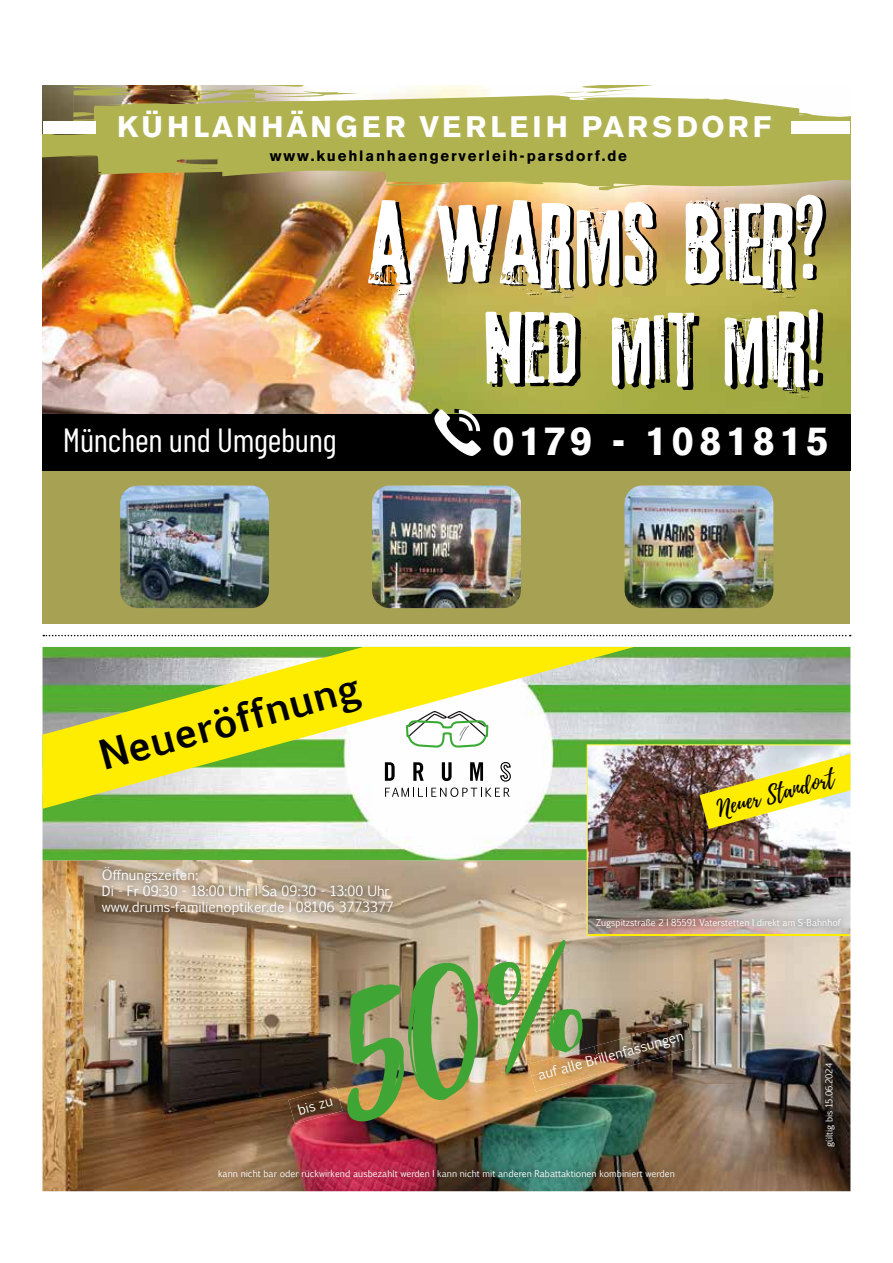
<style>
.page{position:relative;width:893px;height:1263px;background:#fff}
.page>*{position:absolute;margin:0;border:0;box-sizing:border-box;transform-origin:0 0}
.t1{font:700 40.35px "Akzidenz Grotesk BE";letter-spacing:.1em;color:#fff}
.t2{font:700 39px "Euphemia UCAS";color:#000}
.t3{font:33.45px "Barlow Condensed";letter-spacing:-.01em;color:#fff}
.t4{font:700 29.4px "Akzidenz Grotesk BE";letter-spacing:.13em;color:#fff}
.t5{font:22.5px "Playlist Script";color:#000}
.t6{font:700 15px "Akzidenz Grotesk BE";letter-spacing:.12em;color:#000}
.t7{font:13.5px/16.2px "Euphemia UCAS";color:#fff}
.t8{font:9px "Euphemia UCAS";color:#fff}
</style>
<div class="page">
<div style="left:43px;top:470px;width:807px;height:153px;background:#a6a153"></div>
<img style="left:43px;top:91px;width:807px;height:323px">
<img style="left:368px;top:200px;width:43px;height:95px">
<svg style="left:437px;top:200px;width:220px;height:98px"></svg>
<svg style="left:685px;top:195px;width:141px;height:103px"></svg>
<svg style="left:485px;top:312px;width:101px;height:75px"></svg>
<svg style="left:612px;top:313px;width:87px;height:77px"></svg>
<svg style="left:725px;top:309px;width:98px;height:89px"></svg>
<div style="left:43px;top:414px;width:807px;height:57px;background:#000"></div>
<svg style="left:430px;top:408px;width:51px;height:48px"></svg>
<svg style="left:43px;top:95px;width:807px;height:96px;background:#bbb466"></svg>
<svg style="left:510px;top:181px;width:38px;height:3px"></svg>
<img style="left:43px;top:85px;width:446px;height:100px">
<svg style="left:526px;top:85px;width:237px;height:25px"></svg>
<div style="left:116px;top:110px;width:658px;height:37px;background:#b0b250"></div>
<div style="left:43px;top:122px;width:53px;height:12px;background:#fff"></div>
<div style="left:791px;top:122px;width:59px;height:12px;background:#fff"></div>
<div style="left:269px;top:147px;width:361px;height:19px;background:#b0b250"></div>
<img style="left:120px;top:485px;width:149px;height:123px">
<img style="left:372px;top:485px;width:149px;height:123px">
<img style="left:625px;top:485px;width:148px;height:123px">
<svg style="left:43px;top:635px;width:808px;height:1px"></svg>
<img style="left:43px;top:647px;width:807px;height:544px">
<svg style="left:43px;top:647px;width:591px;height:162px"></svg>
<svg style="left:405px;top:710px;width:84px;height:39px"></svg>
<svg style="left:385px;top:761px;width:126px;height:36px"></svg>
<img style="left:211px;top:1162px;width:471px;height:22px">
<img style="left:818px;top:1056px;width:24px;height:98px">
<img style="left:595px;top:1021px;width:99px;height:61px">
<img style="left:595px;top:1046px;width:2px;height:30px">
<img style="left:95px;top:860px;width:305px;height:62px">
<img style="left:288px;top:1087px;width:30px;height:37px">
<img style="left:587px;top:744px;width:263px;height:191px">
<img style="left:699px;top:754px;width:151px;height:75px">
<img style="left:589px;top:911px;width:259px;height:25px">
<img style="left:318px;top:938px;width:277px;height:190px">
<h3 class="t4" style="left:117px;top:110px;width:656px">KÜHLANHÄNGER VERLEIH PARSDORF</h3>
<h3 class="t6" style="left:270px;top:147px;width:359px">www.kuehlanhaengerverleih-parsdorf.de</h3>
<h3 class="t3" style="left:63px;top:419px;width:275px">München und Umgebung</h3>
<h1 class="t1" style="left:492px;top:418px;width:338px">0179 - 1081815</h1>
<h2 class="t2" style="left:93px;top:727px;width:269px;rotate:-15deg">Neueröffnung</h2>
<h3 class="t7" style="left:102px;top:867px;width:293px">Öffnungszeiten:<br>Di - Fr 09:30 - 18:00 Uhr I Sa 09:30 - 13:00 Uhr www.drums-familienoptiker.de I 08106 3773377</h3>
<h3 class="t7" style="left:296px;top:1102px;width:37px;rotate:-15deg">bis zu</h3>
<h3 class="t5" style="left:713px;top:793px;width:122px;rotate:-15deg">Neuer Standort</h3>
<p class="t8" style="left:596px;top:916px;width:246px">Zugspitzstraße 2 I 85591 Vaterstetten I direkt am S-Bahnhof</p>
<h3 class="t7" style="left:536px;top:1067px;width:152px;rotate:-15deg">auf alle Brillenfassungen</h3>
<p class="t8" style="left:823px;top:1147px;width:86px;rotate:-90deg">gültig bis 15.06.2024</p>
<p class="t8" style="left:218px;top:1167px;width:458px">kann nicht bar oder rückwirkend ausbezahlt werden I kann nicht mit anderen Rabattaktionen kombiniert werden</p>
</div>
